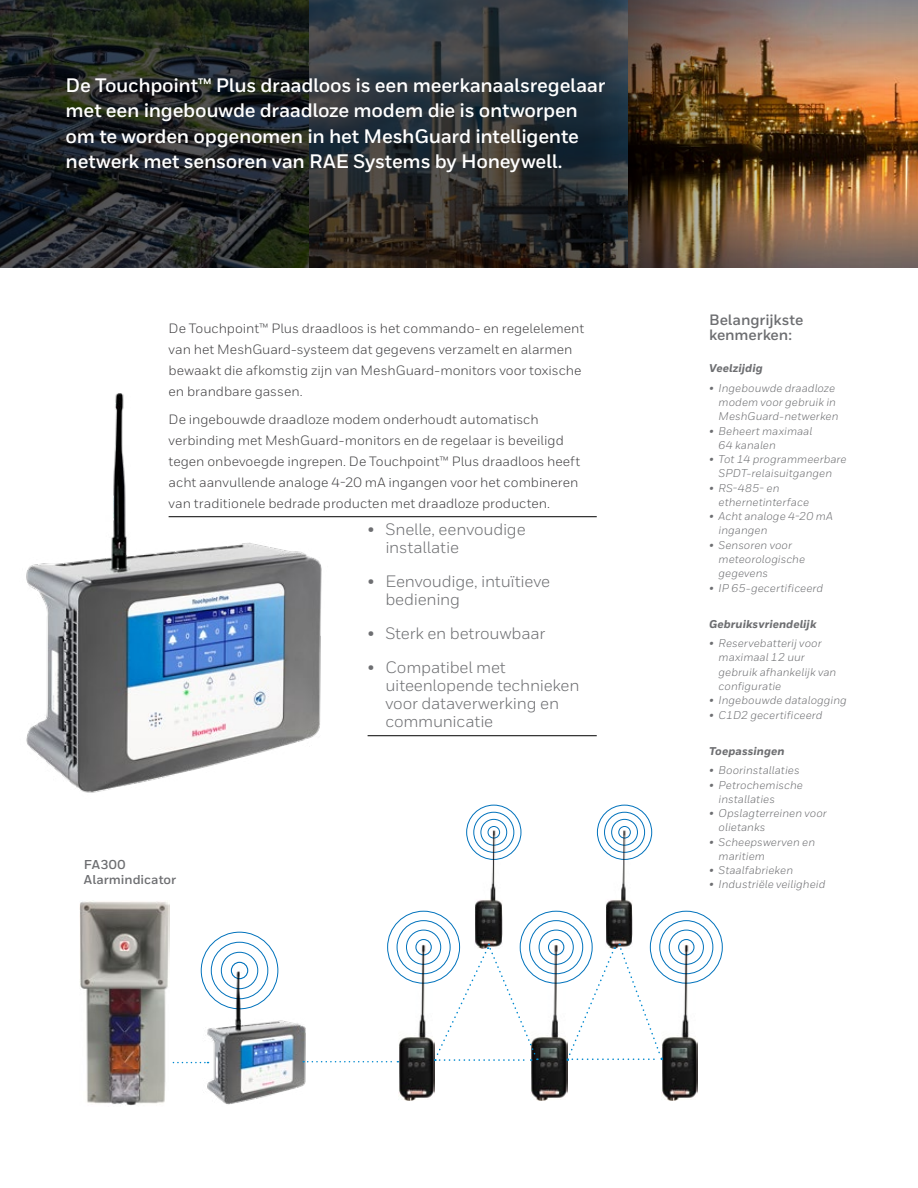
<style>
.page{position:relative;width:918px;height:1188px;background:#fff}
.page>*{position:absolute;margin:0;border:0;box-sizing:border-box;transform-origin:0 0}
.t1{font:700 19.5px/25.5px "Honeywell Sans";letter-spacing:-.015em;color:#fff}
.t2{font:16.5px/18px "Honeywell Sans";letter-spacing:-.01em;color:#6d6e71}
.t3{font:700 15px/15px "Honeywell Sans";letter-spacing:-.005em;color:#6d6e71}
.t4{font:13.5px/21px "Honeywell Sans";color:#414042}
.t5{font:700 12.9px/14.5px "Honeywell Sans";color:#6d6e71}
.t6{font:italic 11.25px/14.2px "Honeywell Sans";letter-spacing:.005em;color:#6d6e71}
.t7{font:italic 800 11.25px "Honeywell Sans";letter-spacing:.005em;color:#6d6e71}
</style>
<div class="page">
<svg style="left:172px;top:1062px;width:30px;height:1px"></svg>
<img style="left:79px;top:901px;width:91px;height:205px">
<div style="left:678px;top:939px;width:17px;height:16px;border:1px solid #0072bc;border-radius:50%"></div>
<div style="left:669px;top:930px;width:35px;height:35px;border:1px solid #0072bc;border-radius:50%"></div>
<div style="left:660px;top:920px;width:53px;height:54px;border:1px solid #0072bc;border-radius:50%"></div>
<div style="left:548px;top:939px;width:16px;height:16px;border:1px solid #0072bc;border-radius:50%"></div>
<div style="left:539px;top:930px;width:35px;height:35px;border:1px solid #0072bc;border-radius:50%"></div>
<div style="left:415px;top:939px;width:17px;height:16px;border:1px solid #0072bc;border-radius:50%"></div>
<div style="left:406px;top:930px;width:35px;height:35px;border:1px solid #0072bc;border-radius:50%"></div>
<div style="left:488px;top:826px;width:12px;height:12px;border:1px solid #0072bc;border-radius:50%"></div>
<div style="left:481px;top:819px;width:26px;height:26px;border:1px solid #0072bc;border-radius:50%"></div>
<div style="left:474px;top:812px;width:40px;height:41px;border:1px solid #0072bc;border-radius:50%"></div>
<div style="left:467px;top:805px;width:54px;height:55px;border:1px solid #0072bc;border-radius:50%"></div>
<div style="left:618px;top:826px;width:13px;height:12px;border:1px solid #0072bc;border-radius:50%"></div>
<div style="left:611px;top:819px;width:27px;height:26px;border:1px solid #0072bc;border-radius:50%"></div>
<div style="left:604px;top:812px;width:41px;height:41px;border:1px solid #0072bc;border-radius:50%"></div>
<div style="left:597px;top:805px;width:55px;height:55px;border:1px solid #0072bc;border-radius:50%"></div>
<div style="left:221px;top:952px;width:37px;height:37px;border:1px solid #0072bc;border-radius:50%"></div>
<img style="left:203px;top:957px;width:106px;height:148px">
<img style="left:661px;top:944px;width:37px;height:157px">
<img style="left:531px;top:944px;width:36px;height:157px">
<img style="left:398px;top:944px;width:37px;height:157px">
<img style="left:475px;top:830px;width:27px;height:114px">
<img style="left:605px;top:830px;width:28px;height:114px">
<img style="left:0;top:0;width:918px;height:268px">
<img style="left:26px;top:393px;width:312px;height:400px">
<svg style="left:303px;top:1061px;width:95px;height:1px"></svg>
<svg style="left:566px;top:944px;width:97px;height:117px"></svg>
<svg style="left:434px;top:944px;width:104px;height:117px"></svg>
<hr style="left:169px;top:516px;width:428px;height:1px;background:#000">
<hr style="left:368px;top:735px;width:229px;height:1px;background:#000">
<h1 class="t1" style="left:66px;top:72px;width:541px">De Touchpoint™ Plus draadloos is een meerkanaalsregelaar met een ingebouwde draadloze modem die is ontworpen om te worden opgenomen in het MeshGuard intelligente netwerk met sensoren van RAE Systems by Honeywell.</h1>
<p class="t4" style="left:169px;top:318px;width:417px">De Touchpoint™ Plus draadloos is het commando- en regelelement van het MeshGuard-systeem dat gegevens verzamelt en alarmen bewaakt die afkomstig zijn van MeshGuard-monitors voor toxische en brandbare gassen.</p>
<p class="t4" style="left:169px;top:408px;width:413px">De ingebouwde draadloze modem onderhoudt automatisch verbinding met MeshGuard-monitors en de regelaar is beveiligd tegen onbevoegde ingrepen. De Touchpoint™ Plus draadloos heeft acht aanvullende analoge 4-20 mA ingangen voor het combineren van traditionele bedrade producten met draadloze producten.</p>
<h2 class="t2" style="left:385px;top:520px;width:142px;text-indent:-18px">• Snelle, eenvoudige installatie</h2>
<h2 class="t2" style="left:385px;top:572px;width:166px;text-indent:-18px">• Eenvoudige, intuïtieve bediening</h2>
<h2 class="t2" style="left:368px;top:624px;width:179px">• Sterk en betrouwbaar</h2>
<h2 class="t2" style="left:385px;top:659px;width:196px;text-indent:-18px">• Compatibel met uiteenlopende technieken voor dataverwerking en communicatie</h2>
<p class="t5" style="left:84px;top:858px;width:94px">FA300<br>Alarmindicator</p>
<h3 class="t3" style="left:709px;top:313px;width:96px">Belangrijkste kenmerken:</h3>
<p class="t7" style="left:709px;top:361px;width:55px">Veelzijdig</p>
<p class="t6" style="left:719px;top:381px;width:121px;text-indent:-9px">• Ingebouwde draadloze modem voor gebruik in<br>MeshGuard-netwerken</p>
<p class="t6" style="left:719px;top:424px;width:95px;text-indent:-9px">• Beheert maximaal<br>64 kanalen</p>
<p class="t6" style="left:709px;top:452px;width:139px;text-align:center">• Tot 14 programmeerbare<br>SPDT-relaisuitgangen</p>
<p class="t6" style="left:719px;top:481px;width:92px;text-indent:-9px">• RS-485- en ethernetinterface</p>
<p class="t6" style="left:719px;top:509px;width:116px;text-indent:-9px">• Acht analoge 4-20 mA ingangen</p>
<p class="t6" style="left:719px;top:538px;width:88px;text-indent:-9px">• Sensoren voor meteorologische gegevens</p>
<p class="t6" style="left:709px;top:581px;width:116px">• IP 65-gecertificeerd</p>
<p class="t7" style="left:709px;top:617px;width:109px">Gebruiksvriendelijk</p>
<p class="t6" style="left:719px;top:636px;width:119px;text-indent:-9px">• Reservebatterij voor maximaal 12 uur gebruik afhankelijk van configuratie</p>
<p class="t6" style="left:709px;top:693px;width:139px">• Ingebouwde datalogging</p>
<p class="t6" style="left:709px;top:708px;width:115px">• C1D2 gecertificeerd</p>
<p class="t7" style="left:709px;top:744px;width:77px">Toepassingen</p>
<p class="t6" style="left:709px;top:763px;width:92px">• Boorinstallaties</p>
<p class="t6" style="left:719px;top:778px;width:86px;text-indent:-9px">• Petrochemische installaties</p>
<p class="t6" style="left:719px;top:806px;width:110px;text-indent:-9px">• Opslagterreinen voor olietanks</p>
<p class="t6" style="left:719px;top:835px;width:98px;text-indent:-9px">• Scheepswerven en maritiem</p>
<p class="t6" style="left:709px;top:863px;width:86px">• Staalfabrieken</p>
<p class="t6" style="left:709px;top:877px;width:118px">• Industriële veiligheid</p>
</div>
